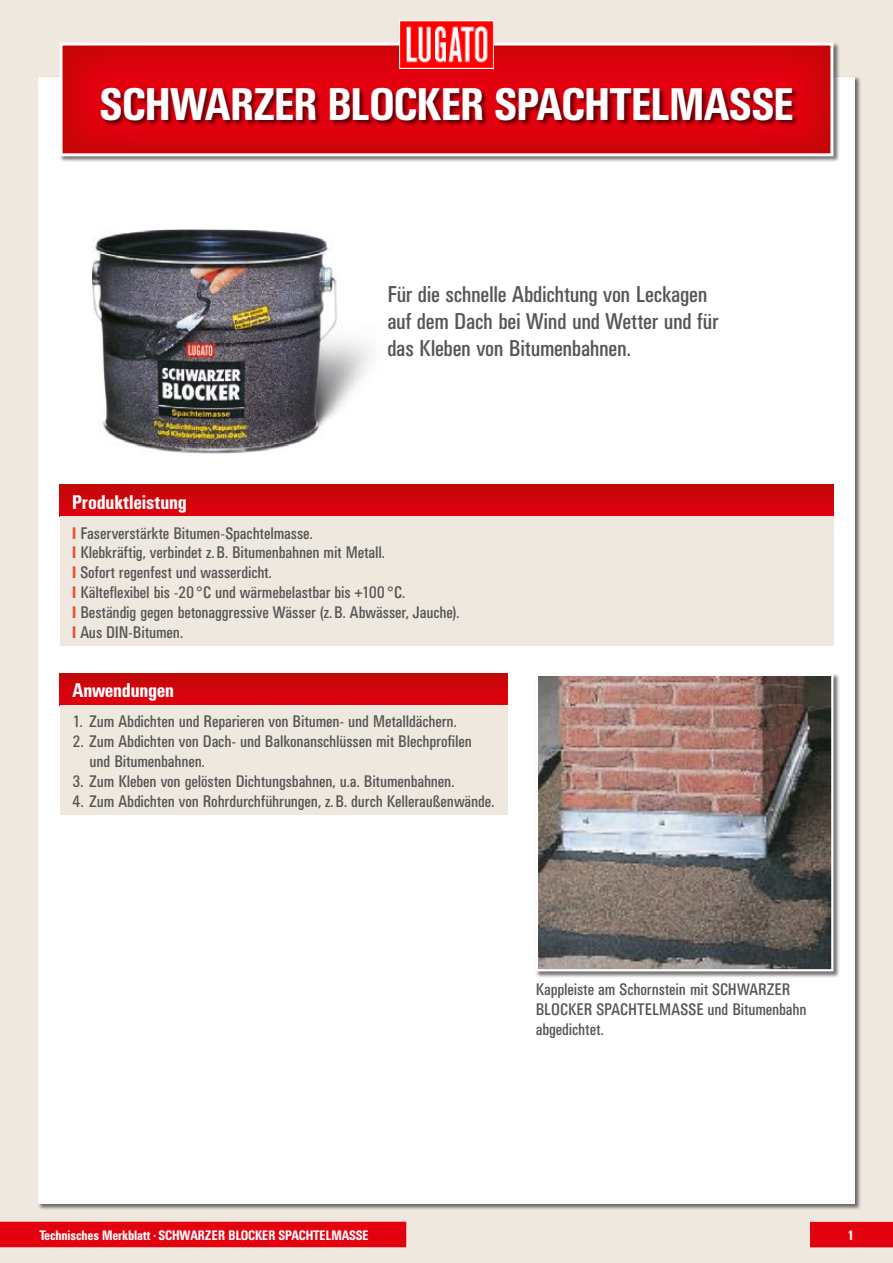
<style>
.page{position:relative;width:893px;height:1263px;background:#eee8df}
.page>*{position:absolute;margin:0;border:0;box-sizing:border-box;transform-origin:0 0}
.t1{font:500 condensed 45px "UN11";color:#fff}
.t2{font:condensed 22.5px/27px "UN11";letter-spacing:-.005em;color:#565656}
.t3{font:500 condensed 19.5px "UN11";color:#fff}
.t4{font:condensed 16.5px/19.8px "UN11";color:#565656}
.t5{font:500 condensed 13.5px "UN11";color:#fff}
.s1{font-weight:500;color:#ea4e34}
.s2{font-family:"Univers"}
</style>
<div class="page">
<div style="left:38px;top:77px;width:817px;height:1126px;background:#fff"></div>
<div style="left:59px;top:42px;width:781px;height:121px;background:#000;opacity:.55"></div>
<svg style="left:60px;top:43px;width:773px;height:113px;background:#da151f"></svg>
<div style="left:810px;top:1222px;width:83px;height:25px;background:#e3000f"></div>
<img style="left:400px;top:20px;width:93px;height:48px">
<div style="left:0;top:1222px;width:406px;height:25px;background:#e3000f"></div>
<div style="left:535px;top:673px;width:305px;height:305px;background:#000;opacity:.55"></div>
<img style="left:539px;top:677px;width:291px;height:291px">
<div style="left:536px;top:674px;width:297px;height:297px;border:2px solid #fff"></div>
<div style="left:60px;top:485px;width:773px;height:32px;background:linear-gradient(to bottom,#c00909,#e3000f)"></div>
<div style="left:60px;top:517px;width:773px;height:129px;background:#eee8df"></div>
<img style="left:92px;top:230px;width:279px;height:224px">
<div style="left:60px;top:674px;width:447px;height:32px;background:linear-gradient(to bottom,#c00909,#e2000f)"></div>
<div style="left:60px;top:706px;width:447px;height:109px;background:#eee8df"></div>
<div style="left:101px;top:87px;width:698px;height:40px;background:#000;opacity:.55"></div>
<h1 class="t1" style="left:100px;top:79px;width:694px">SCHWARZER BLOCKER SPACHTELMASSE</h1>
<h2 class="t2" style="left:387px;top:281px;width:333px">Für die schnelle Abdichtung von Leckagen auf dem Dach bei Wind und Wetter und für das Kleben von Bitumenbahnen.</h2>
<p class="t3" style="left:72px;top:491px;width:116px">Produktleistung</p>
<p class="t4" style="left:72px;top:523px;width:389px"><span class="s1">I</span> Faserverstärkte Bitumen-Spachtelmasse.<br><span class="s1">I</span> Klebkräftig, verbindet z.B. Bitumenbahnen mit Metall.<br><span class="s1">I</span> Sofort regenfest und wasserdicht.<br><span class="s1">I</span> Kälteflexibel bis -20 <span class="s2">°</span>C und wärmebelastbar bis +100 <span class="s2">°</span>C.<br><span class="s1">I</span> Beständig gegen betonaggressive Wässer (z.B. Abwässer, Jauche).<br><span class="s1">I</span> Aus DIN-Bitumen.</p>
<p class="t3" style="left:73px;top:679px;width:103px">Anwendungen</p>
<p class="t4" style="left:73px;top:712px;width:386px">1. Zum Abdichten und Reparieren von Bitumen- und Metalldächern.</p>
<p class="t4" style="left:90px;top:731px;width:384px;text-indent:-17px">2. Zum Abdichten von Dach- und Balkonanschlüssen mit Blechprofilen und Bitumenbahnen.</p>
<p class="t4" style="left:73px;top:771px;width:383px">3. Zum Kleben von gelösten Dichtungsbahnen, u.a. Bitumenbahnen.</p>
<p class="t4" style="left:73px;top:791px;width:423px">4. Zum Abdichten von Rohrdurchführungen, z.B. durch Kelleraußenwände.</p>
<p class="t4" style="left:536px;top:979px;width:272px">Kappleiste am Schornstein mit SCHWARZER<br>BLOCKER SPACHTELMASSE und Bitumenbahn abgedichtet.</p>
<p class="t5" style="left:39px;top:1227px;width:330px">Technisches Merkblatt <sup>•</sup> SCHWARZER BLOCKER SPACHTELMASSE</p>
<p class="t5" style="left:847px;top:1227px;width:8px">1</p>
</div>
